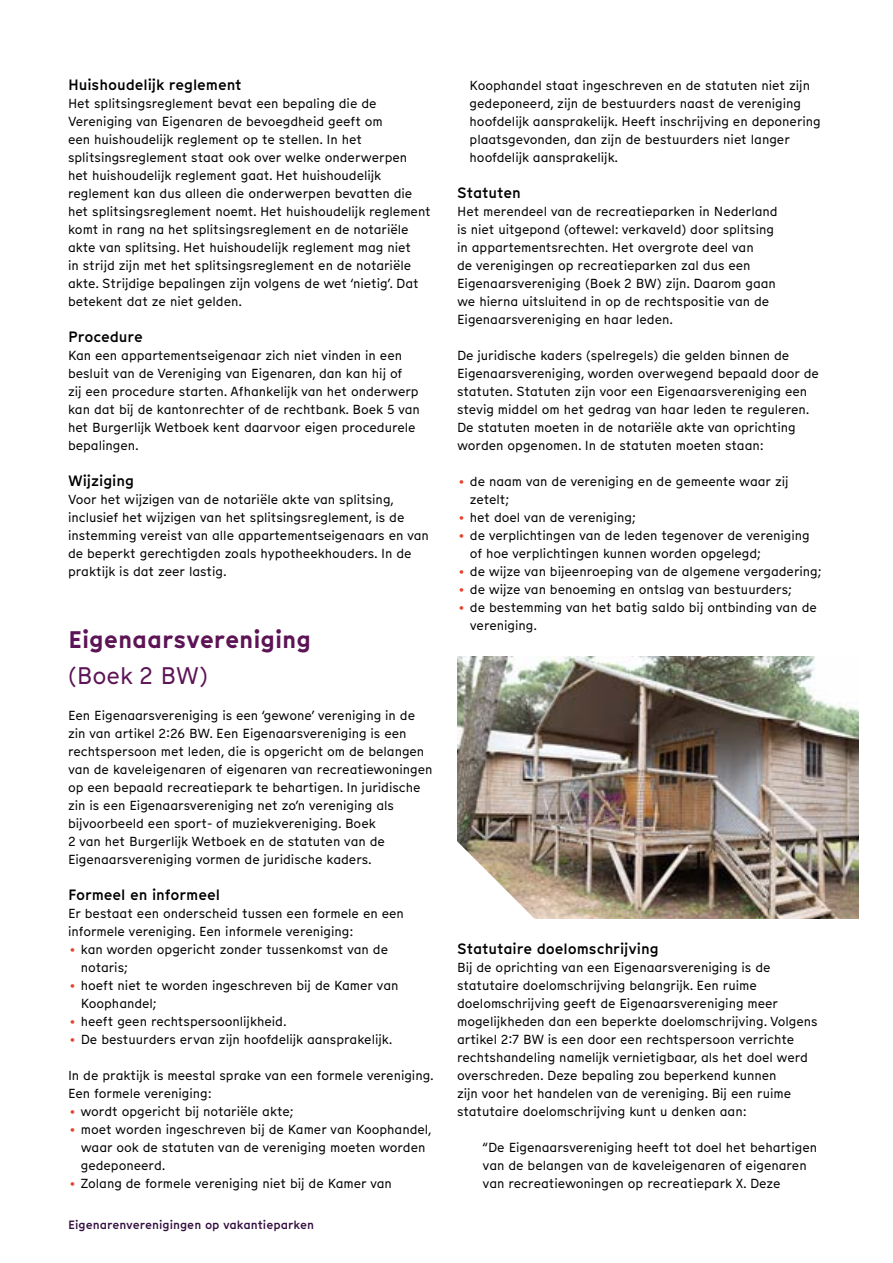
<style>
.page{position:relative;width:893px;height:1263px;background:#fff}
.page>*{position:absolute;margin:0;border:0;box-sizing:border-box;transform-origin:0 0}
.t1{font:700 24px "Munken Sans";letter-spacing:-.005em;color:#5d1456}
.t2{font:24px "Munken Sans";letter-spacing:-.005em;color:#5d1456}
.t3{font:500 15px "Munken Sans";letter-spacing:-.005em;color:#000}
.t4{font:13.2px/18px "Munken Sans";letter-spacing:-.005em;color:#000}
.t5{font:500 12px "Munken Sans";color:#330f3f}
.s1{color:#e8412c}
</style>
<div class="page">
<img style="left:457px;top:656px;width:402px;height:262px">
<svg style="left:457px;top:840px;width:78px;height:79px"></svg>
<p class="t3" style="left:68px;top:74px;width:175px">Huishoudelijk reglement</p>
<p class="t4" style="left:68px;top:94px;width:364px">Het splitsingsreglement bevat een bepaling die de Vereniging van Eigenaren de bevoegdheid geeft om<br>een huishoudelijk reglement op te stellen. In het splitsingsreglement staat ook over welke onderwerpen het huishoudelijk reglement gaat. Het huishoudelijk reglement kan dus alleen die onderwerpen bevatten die het splitsingsreglement noemt. Het huishoudelijk reglement komt in rang na het splitsingsreglement en de notariële akte van splitsing. Het huishoudelijk reglement mag niet<br>in strijd zijn met het splitsingsreglement en de notariële akte. Strijdige bepalingen zijn volgens de wet ‘nietig’. Dat betekent dat ze niet gelden.</p>
<p class="t3" style="left:68px;top:326px;width:76px">Procedure</p>
<p class="t4" style="left:68px;top:346px;width:353px">Kan een appartementseigenaar zich niet vinden in een besluit van de Vereniging van Eigenaren, dan kan hij of<br>zij een procedure starten. Afhankelijk van het onderwerp kan dat bij de kantonrechter of de rechtbank. Boek 5 van het Burgerlijk Wetboek kent daarvoor eigen procedurele bepalingen.</p>
<p class="t3" style="left:68px;top:470px;width:68px">Wijziging</p>
<p class="t4" style="left:68px;top:490px;width:362px">Voor het wijzigen van de notariële akte van splitsing, inclusief het wijzigen van het splitsingsreglement, is de instemming vereist van alle appartementseigenaars en van de beperkt gerechtigden zoals hypotheekhouders. In de praktijk is dat zeer lastig.</p>
<h1 class="t1" style="left:68px;top:622px;width:244px">Eigenaarsvereniging</h1>
<h1 class="t2" style="left:68px;top:659px;width:141px">(Boek 2 BW)</h1>
<p class="t4" style="left:68px;top:706px;width:366px">Een Eigenaarsvereniging is een ‘gewone’ vereniging in de zin van artikel 2:26 BW. Een Eigenaarsvereniging is een rechtspersoon met leden, die is opgericht om de belangen van de kaveleigenaren of eigenaren van recreatiewoningen op een bepaald recreatiepark te behartigen. In juridische zin is een Eigenaarsvereniging net zo’n vereniging als bijvoorbeeld een sport- of muziekvereniging. Boek<br>2 van het Burgerlijk Wetboek en de statuten van de Eigenaarsvereniging vormen de juridische kaders.</p>
<p class="t3" style="left:68px;top:884px;width:154px">Formeel en informeel</p>
<p class="t4" style="left:68px;top:904px;width:337px">Er bestaat een onderscheid tussen een formele en een informele vereniging. Een informele vereniging:</p>
<p class="t4" style="left:81px;top:940px;width:309px;text-indent:-13px"><span class="s1">•</span> kan worden opgericht zonder tussenkomst van de notaris;</p>
<p class="t4" style="left:81px;top:976px;width:319px;text-indent:-13px"><span class="s1">•</span> hoeft niet te worden ingeschreven bij de Kamer van<br>Koophandel;</p>
<p class="t4" style="left:68px;top:1012px;width:220px"><span class="s1">•</span> heeft geen rechtspersoonlijkheid.</p>
<p class="t4" style="left:68px;top:1030px;width:326px"><span class="s1">•</span> De bestuurders ervan zijn hoofdelijk aansprakelijk.</p>
<p class="t4" style="left:68px;top:1066px;width:367px">In de praktijk is meestal sprake van een formele vereniging.<br>Een formele vereniging:</p>
<p class="t4" style="left:68px;top:1102px;width:227px"><span class="s1">•</span> wordt opgericht bij notariële akte;</p>
<p class="t4" style="left:81px;top:1120px;width:352px;text-indent:-13px"><span class="s1">•</span> moet worden ingeschreven bij de Kamer van Koophandel, waar ook de statuten van de vereniging moeten worden gedeponeerd.</p>
<p class="t4" style="left:68px;top:1174px;width:325px"><span class="s1">•</span> Zolang de formele vereniging niet bij de Kamer van</p>
<p class="t5" style="left:68px;top:1216px;width:248px">Eigenarenverenigingen op vakantieparken</p>
<p class="t4" style="left:470px;top:76px;width:353px">Koophandel staat ingeschreven en de statuten niet zijn gedeponeerd, zijn de bestuurders naast de vereniging hoofdelijk aansprakelijk. Heeft inschrijving en deponering plaatsgevonden, dan zijn de bestuurders niet langer hoofdelijk aansprakelijk.</p>
<p class="t3" style="left:457px;top:182px;width:65px">Statuten</p>
<p class="t4" style="left:457px;top:202px;width:322px">Het merendeel van de recreatieparken in Nederland is niet uitgepond (oftewel: verkaveld) door splitsing in appartementsrechten. Het overgrote deel van<br>de verenigingen op recreatieparken zal dus een Eigenaarsvereniging (Boek 2 BW) zijn. Daarom gaan we hierna uitsluitend in op de rechtspositie van de Eigenaarsvereniging en haar leden.</p>
<p class="t4" style="left:457px;top:346px;width:363px">De juridische kaders (spelregels) die gelden binnen de Eigenaarsvereniging, worden overwegend bepaald door de statuten. Statuten zijn voor een Eigenaarsvereniging een stevig middel om het gedrag van haar leden te reguleren.<br>De statuten moeten in de notariële akte van oprichting worden opgenomen. In de statuten moeten staan:</p>
<p class="t4" style="left:470px;top:472px;width:320px;text-indent:-13px"><span class="s1">•</span> de naam van de vereniging en de gemeente waar zij zetelt;</p>
<p class="t4" style="left:457px;top:508px;width:181px"><span class="s1">•</span> het doel van de vereniging;</p>
<p class="t4" style="left:470px;top:526px;width:341px;text-indent:-13px"><span class="s1">•</span> de verplichtingen van de leden tegenover de vereniging of hoe verplichtingen kunnen worden opgelegd;</p>
<p class="t4" style="left:457px;top:562px;width:366px"><span class="s1">•</span> de wijze van bijeenroeping van de algemene vergadering;</p>
<p class="t4" style="left:457px;top:580px;width:337px"><span class="s1">•</span> de wijze van benoeming en ontslag van bestuurders;</p>
<p class="t4" style="left:470px;top:598px;width:348px;text-indent:-13px"><span class="s1">•</span> de bestemming van het batig saldo bij ontbinding van de vereniging.</p>
<p class="t3" style="left:457px;top:938px;width:203px">Statutaire doelomschrijving</p>
<p class="t4" style="left:457px;top:958px;width:362px">Bij de oprichting van een Eigenaarsvereniging is de statutaire doelomschrijving belangrijk. Een ruime doelomschrijving geeft de Eigenaarsvereniging meer mogelijkheden dan een beperkte doelomschrijving. Volgens artikel 2:7 BW is een door een rechtspersoon verrichte rechtshandeling namelijk vernietigbaar, als het doel werd overschreden. Deze bepaling zou beperkend kunnen<br>zijn voor het handelen van de vereniging. Bij een ruime statutaire doelomschrijving kunt u denken aan:</p>
<p class="t4" style="left:483px;top:1138px;width:336px">“De Eigenaarsvereniging heeft tot doel het behartigen van de belangen van de kaveleigenaren of eigenaren van recreatiewoningen op recreatiepark X. Deze</p>
</div>
